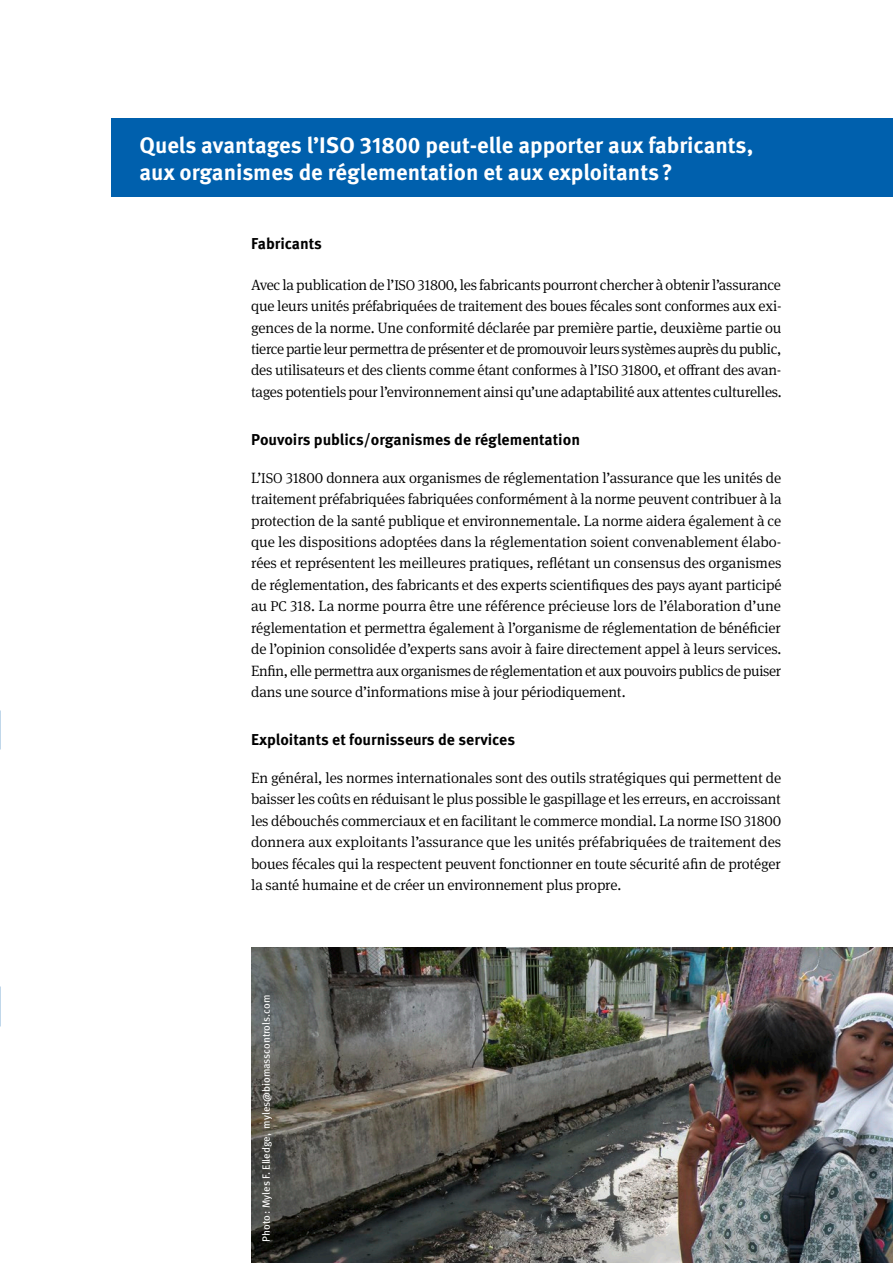
<style>
.page{position:relative;width:893px;height:1263px;background:#fff}
.page>*{position:absolute;margin:0;border:0;box-sizing:border-box;transform-origin:0 0}
.t1{font:700 22.5px/27px "Meta Pro";color:#fff}
.t2{font:700 15.75px "Meta Pro";color:#000}
.t3{font:300 15px/21.5px "Meta Serif Pro";letter-spacing:-.01em;color:#000;text-align:justify}
.t4{font:10.5px "Meta Pro";letter-spacing:-.005em;color:#fff}
.s1{font-size:14.25px}
</style>
<div class="page">
<img style="left:251px;top:947px;width:642px;height:316px">
<div style="left:112px;top:118px;width:781px;height:79px;background:#0060ad"></div>
<h1 class="t1" style="left:140px;top:130px;width:615px">Quels avantages l’ISO 31800 peut-elle apporter aux fabricants, aux organismes de réglementation et aux exploitants?</h1>
<p class="t2" style="left:251px;top:231px;width:72px">Fabricants</p>
<p class="t3" style="left:251px;top:273px;width:532px">Avec la publication de l’<span class="s1">ISO</span> 31800, les fabricants pourront chercher à obtenir l’assurance que leurs unités préfabriquées de traitement des boues fécales sont conformes aux exi&shy;gences de la norme. Une conformité déclarée par première partie, deuxième partie ou tierce partie leur permettra de présenter et de promouvoir leurs systèmes auprès du public, des utilisateurs et des clients comme étant conformes à l’<span class="s1">ISO</span> 31800, et offrant des avan&shy;tages potentiels pour l’environnement ainsi qu’une adaptabilité aux attentes culturelles.</p>
<p class="t2" style="left:251px;top:427px;width:330px">Pouvoirs publics/organismes de réglementation</p>
<p class="t3" style="left:251px;top:466px;width:532px">L’<span class="s1">ISO</span> 31800 donnera aux organismes de réglementation l’assurance que les unités de traitement préfabriquées fabriquées conformément à la norme peuvent contribuer à la protection de la santé publique et environnementale. La norme aidera également à ce que les dispositions adoptées dans la réglementation soient convenablement élabo&shy;rées et représentent les meilleures pratiques, reflétant un consensus des organismes de réglementation, des fabricants et des experts scientifiques des pays ayant participé au <span class="s1">PC</span> 318. La norme pourra être une référence précieuse lors de l’élaboration d’une réglementation et permettra également à l’organisme de réglementation de bénéficier de l’opinion consolidée d’experts sans avoir à faire directement appel à leurs services.<br>Enfin, elle permettra aux organismes de réglementation et aux pouvoirs publics de puiser dans une source d’informations mise à jour périodiquement.</p>
<p class="t2" style="left:251px;top:727px;width:265px">Exploitants et fournisseurs de services</p>
<p class="t3" style="left:251px;top:766px;width:532px">En général, les normes internationales sont des outils stratégiques qui permettent de baisser les coûts en réduisant le plus possible le gaspillage et les erreurs, en accroissant les débouchés commerciaux et en facilitant le commerce mondial. La norme <span class="s1">ISO</span> 31800 donnera aux exploitants l’assurance que les unités préfabriquées de traitement des boues fécales qui la respectent peuvent fonctionner en toute sécurité afin de protéger la santé humaine et de créer un environnement plus propre.</p>
<p class="t4" style="left:258px;top:1242px;width:248px;rotate:-90deg">Photo: Myles F. Elledge, myles@biomasscontrols.com</p>
</div>
